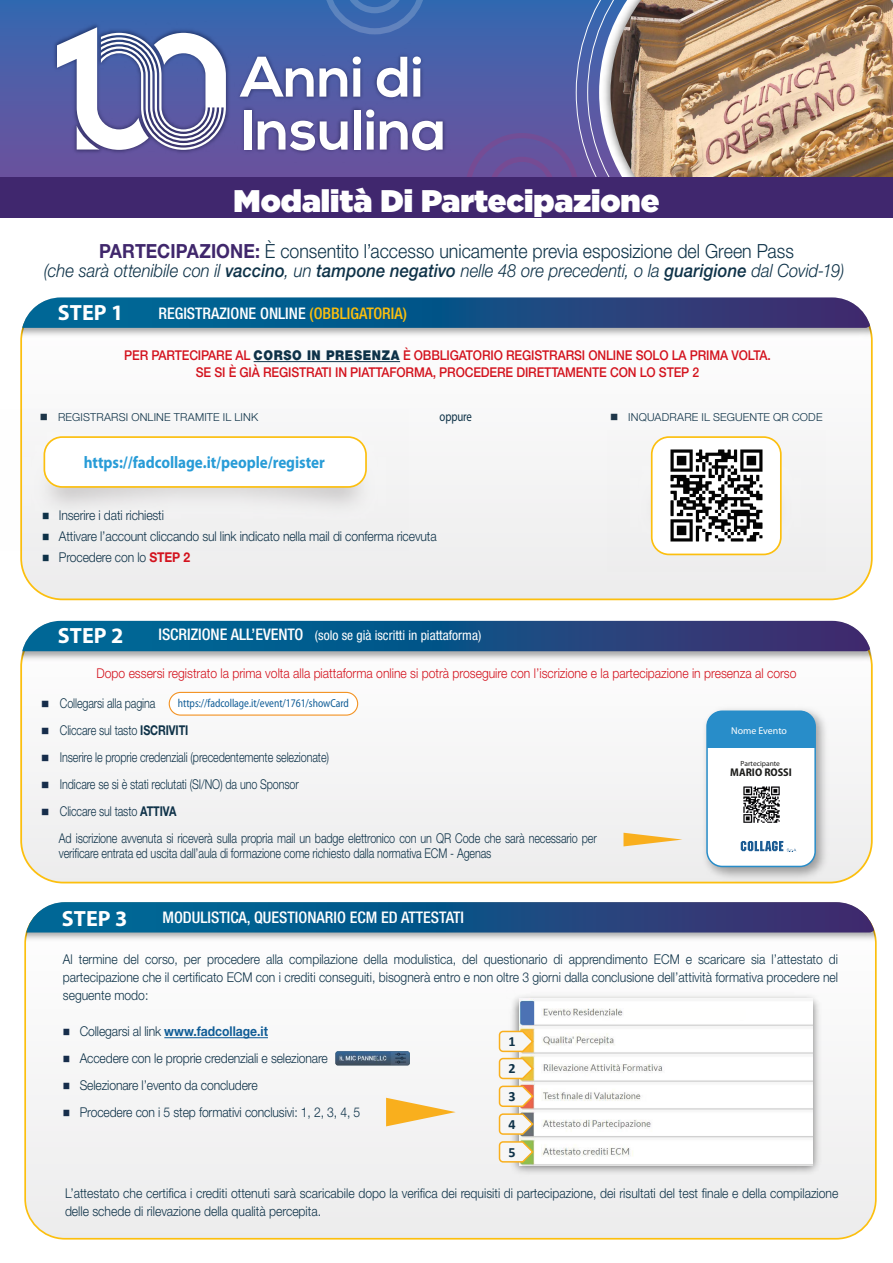
<style>
.page{position:relative;width:893px;height:1263px;background:#fff}
.page>*{position:absolute;margin:0;border:0;box-sizing:border-box;transform-origin:0 0}
.t1{font:700 57px/52.9px "Nexa";color:#fff}
.t2{font:900 31.2px "Gotham";color:#fff}
.t3{font:700 22.05px "Myriad Pro";color:#fff}
.t4{font:300 19.5px "Helvetica Neue LT Std";color:#0e3248;scale:.91 1}
.t5{font:italic 300 18.3px "Helvetica Neue LT Std";color:#0e3248;scale:.91 1}
.t6{font:700 16.8px "Myriad Pro";letter-spacing:-.005em;color:#289cd7;scale:.9 1}
.t7{font:500 condensed 16.05px "Helvetica Neue LT Std";color:#fff}
.t8{font:700 14.1px/27.6px "Calibri";color:#0e3248;text-align:justify}
.t9{font:300 13.5px/18px "Helvetica Neue LT Std";letter-spacing:-.01em;color:#0e3248;text-align:justify;scale:.9 1}
.t10{font:300 13.5px/15px "Helvetica Neue LT Std";letter-spacing:-.01em;color:#0e3248;scale:.8 1}
.t11{font:500 13.5px/16.5px "Helvetica Neue LT Std";letter-spacing:-.01em;color:#d3121d;text-align:center;scale:.9 1}
.t12{font:300 13.5px "Helvetica Neue LT Std";color:#d3121d;scale:.9 1}
.t13{font:condensed 13.5px "Helvetica Neue LT Std";color:#fff}
.t14{font:700 13.5px "Helvetica Neue LT Std";color:#0f5c96;scale:.9 1}
.t15{font:13.5px "Myriad Pro";letter-spacing:-.01em;color:#0e3248;scale:.8 1}
.t16{font:semi-condensed 11.7px "Myriad Pro";letter-spacing:-.005em;color:#0f5c96;scale:.9 1}
.t17{font:700 semi-condensed 11.25px "Myriad Pro";color:#1d1d1b}
.t18{font:300 10.95px "Helvetica Neue LT Std";letter-spacing:.015em;color:#0e3248}
.t19{font:9.9px "Myriad Pro";color:#fff}
.t20{font:7.5px "Myriad Pro";color:#1d1d1b}
.s1{font-weight:700;color:#40276c}
.s2{font-weight:500}
.s3{color:#fcbf0e}
.s4{font-weight:900;color:#0e3248}
.s5{color:#1e3649}
.s6{font-weight:700;color:#d3121d}
.s7{font-weight:500;font-size:16.05px}
.s8{color:#162d4b}
.s9{font-weight:700}
.s10{font-weight:300;color:#0e3248}
</style>
<div class="page">
<div style="left:0;top:0;width:893px;height:180px;background:linear-gradient(to bottom,#3468b1,#6e519d)"></div>
<svg style="left:576px;top:0;width:22px;height:178px;background:#5d69ad"></svg>
<svg style="left:323px;top:0;width:103px;height:34px;background:#426eb3"></svg>
<img style="left:598px;top:0;width:12px;height:178px">
<img style="left:610px;top:0;width:283px;height:178px">
<img style="left:234px;top:43px;width:219px;height:131px">
<img style="left:51px;top:22px;width:181px;height:135px">
<svg style="left:57px;top:27px;width:169px;height:123px"></svg>
<svg style="left:465px;top:133px;width:114px;height:45px;background:#67519b"></svg>
<div style="left:26px;top:1038px;width:850px;height:201px;background:#f1f1f1"></div>
<img style="left:25px;top:929px;width:851px;height:16px">
<svg style="left:26px;top:902px;width:848px;height:30px;background:#1b5388"></svg>
<svg style="left:386px;top:1098px;width:70px;height:28px"></svg>
<hr style="left:164px;top:1037px;width:104px;height:1px;background:#0f5c96">
<img style="left:335px;top:1051px;width:75px;height:14px">
<img style="left:506px;top:995px;width:321px;height:186px">
<img style="left:520px;top:999px;width:292px;height:86px">
<img style="left:520px;top:1085px;width:292px;height:81px">
<svg style="left:543px;top:1105px;width:214px;height:7px"></svg>
<div style="left:543px;top:1082px;width:217px;height:6px;background:#fff"></div>
<svg style="left:543px;top:1133px;width:221px;height:7px"></svg>
<svg style="left:540px;top:1158px;width:226px;height:8px"></svg>
<div style="left:21px;top:691px;width:851px;height:191px;background:#f3f3f4"></div>
<img style="left:21px;top:649px;width:851px;height:15px">
<svg style="left:22px;top:621px;width:848px;height:30px;background:#1a5387"></svg>
<svg style="left:169px;top:692px;width:189px;height:24px"></svg>
<div style="left:23px;top:361px;width:847px;height:238px;background:#f5f5f5"></div>
<div style="left:608px;top:430px;width:217px;height:141px;background:#f1f1f1"></div>
<hr style="left:254px;top:361px;width:146px;height:1px;background:#0e3248">
<img style="left:20px;top:409px;width:388px;height:141px">
<svg style="left:44px;top:437px;width:322px;height:50px"></svg>
<div style="left:44px;top:436px;width:323px;height:52px;border:2px solid #fcbf0e;border-radius:18px"></div>
<svg style="left:652px;top:437px;width:129px;height:117px"></svg>
<div style="left:651px;top:436px;width:131px;height:119px;border:2px solid #fcbf0e;border-radius:17px"></div>
<img style="left:21px;top:325px;width:851px;height:15px">
<svg style="left:22px;top:297px;width:848px;height:31px;background:#1e5589"></svg>
<img style="left:658px;top:437px;width:117px;height:117px">
<div style="left:624px;top:1008px;width:121px;height:11px;background:#fffffe"></div>
<svg style="left:498px;top:1002px;width:37px;height:161px"></svg>
<img style="left:698px;top:703px;width:135px;height:181px">
<div style="left:707px;top:711px;width:108px;height:37px;background:#288dc9"></div>
<svg style="left:707px;top:748px;width:108px;height:118px"></svg>
<div style="left:706px;top:710px;width:110px;height:157px;border:2px solid #288dc9;border-radius:15px"></div>
<svg style="left:623px;top:833px;width:59px;height:13px"></svg>
<img style="left:738px;top:781px;width:46px;height:46px">
<div style="left:0;top:178px;width:893px;height:40px;background:#40276e"></div>
<h1 class="t1" style="left:241px;top:53px;width:207px">Anni di<br>Insulina</h1>
<h2 class="t2" style="left:234px;top:178px;width:427px">Modalità Di Partecipazione</h2>
<h3 class="t4" style="left:99px;top:240px;width:765px"><span class="s1">PARTECIPAZIONE:</span> È consentito l’accesso unicamente previa esposizione del Green Pass</h3>
<h3 class="t5" style="left:44px;top:260px;width:881px">(che sarà ottenibile con il <span class="s2">vaccino</span>, un <span class="s2">tampone negativo</span> nelle 48 ore precedenti, o la <span class="s2">guarigione</span> dal Covid-19)</h3>
<h3 class="t3" style="left:58px;top:300px;width:67px">STEP 1</h3>
<p class="t7" style="left:158px;top:303px;width:250px">REGISTRAZIONE ONLINE <span class="s3">(OBBLIGATORIA)</span></p>
<p class="t11" style="left:124px;top:347px;width:720px">PER PARTECIPARE AL <span class="s4">CORSO IN PRESENZA</span> È OBBLIGATORIO REGISTRARSI ONLINE SOLO LA PRIMA VOLTA.<br>SE SI È GIÀ REGISTRATI IN PIATTAFORMA, PROCEDERE DIRETTAMENTE CON LO STEP 2</p>
<p class="t18" style="left:610px;top:410px;width:214px"><span class="s5">■</span> INQUADRARE IL SEGUENTE QR CODE</p>
<p class="t18" style="left:40px;top:410px;width:220px"><span class="s5">■</span> REGISTRARSI ONLINE TRAMITE IL LINK</p>
<p class="t15" style="left:440px;top:409px;width:42px">oppure</p>
<p class="t6" style="left:84px;top:453px;width:269px">https://fadcollage.it/people/register</p>
<p class="t9" style="left:42px;top:506px;width:137px">■ Inserire i dati richiesti</p>
<p class="t9" style="left:42px;top:527px;width:440px">■ Attivare l’account cliccando sul link indicato nella mail di conferma ricevuta</p>
<p class="t9" style="left:42px;top:548px;width:166px">■ Procedere con lo <span class="s6">STEP 2</span></p>
<h3 class="t3" style="left:58px;top:623px;width:67px">STEP 2</h3>
<p class="t13" style="left:158px;top:628px;width:324px"><span class="s7">ISCRIZIONE ALL’EVENTO</span> (solo se già iscritti in piattaforma)</p>
<p class="t12" style="left:96px;top:665px;width:779px">Dopo essersi registrato la prima volta alla piattaforma online si potrà proseguire con l’iscrizione e la partecipazione in presenza al corso</p>
<p class="t10" style="left:41px;top:695px;width:144px"><span class="s8">■</span> Collegarsi alla pagina</p>
<p class="t10" style="left:41px;top:722px;width:186px"><span class="s8">■</span> Cliccare sul tasto <span class="s9">ISCRIVITI</span></p>
<p class="t10" style="left:41px;top:749px;width:361px"><span class="s8">■</span> Inserire le proprie credenziali (precedentemente selezionate)</p>
<p class="t10" style="left:41px;top:776px;width:324px"><span class="s8">■</span> Indicare se si è stati reclutati (SI/NO) da uno Sponsor</p>
<p class="t10" style="left:41px;top:803px;width:171px"><span class="s8">■</span> Cliccare sul tasto <span class="s9">ATTIVA</span></p>
<p class="t16" style="left:178px;top:697px;width:191px">https://fadcollage.it/event/1761/showCard</p>
<p class="t10" style="left:59px;top:830px;width:674px">Ad iscrizione avvenuta si riceverà sulla propria mail un badge elettronico con un QR Code che sarà necessario per verificare entrata ed uscita dall’aula di formazione come richiesto dalla normativa ECM - Agenas</p>
<h3 class="t3" style="left:62px;top:906px;width:67px">STEP 3</h3>
<p class="t7" style="left:162px;top:908px;width:303px">MODULISTICA, QUESTIONARIO ECM ED ATTESTATI</p>
<p class="t19" style="left:731px;top:725px;width:57px">Nome Evento</p>
<p class="t20" style="left:741px;top:760px;width:41px">Partecipante</p>
<p class="t17" style="left:730px;top:766px;width:63px">MARIO ROSSI</p>
<p class="t9" style="left:63px;top:949px;width:863px">Al termine del corso, per procedere alla compilazione della modulistica, del questionario di apprendimento ECM e scaricare sia l’attestato di partecipazione che il certificato ECM con i crediti conseguiti, bisognerà entro e non oltre 3 giorni dalla conclusione dell’attività formativa procedere nel seguente modo:</p>
<p class="t14" style="left:63px;top:1023px;width:229px"><span class="s8">■</span> <span class="s10">Collegarsi al link</span> www.fadcollage.it</p>
<p class="t9" style="left:63px;top:1049px;width:296px"><span class="s8">■</span> Accedere con le proprie credenziali e selezionare</p>
<p class="t9" style="left:63px;top:1076px;width:218px"><span class="s8">■</span> Selezionare l’evento da concludere</p>
<p class="t9" style="left:63px;top:1103px;width:332px"><span class="s8">■</span> Procedere con i 5 step formativi conclusivi: 1, 2, 3, 4, 5</p>
<p class="t8" style="left:509px;top:1027px;width:9px">1<br>2<br>3<br>4<br>5</p>
<p class="t9" style="left:65px;top:1184px;width:861px">L’attestato che certifica i crediti ottenuti sarà scaricabile dopo la verifica dei requisiti di partecipazione, dei risultati del test finale e della compilazione delle schede di rilevazione della qualità percepita.</p>
</div>
